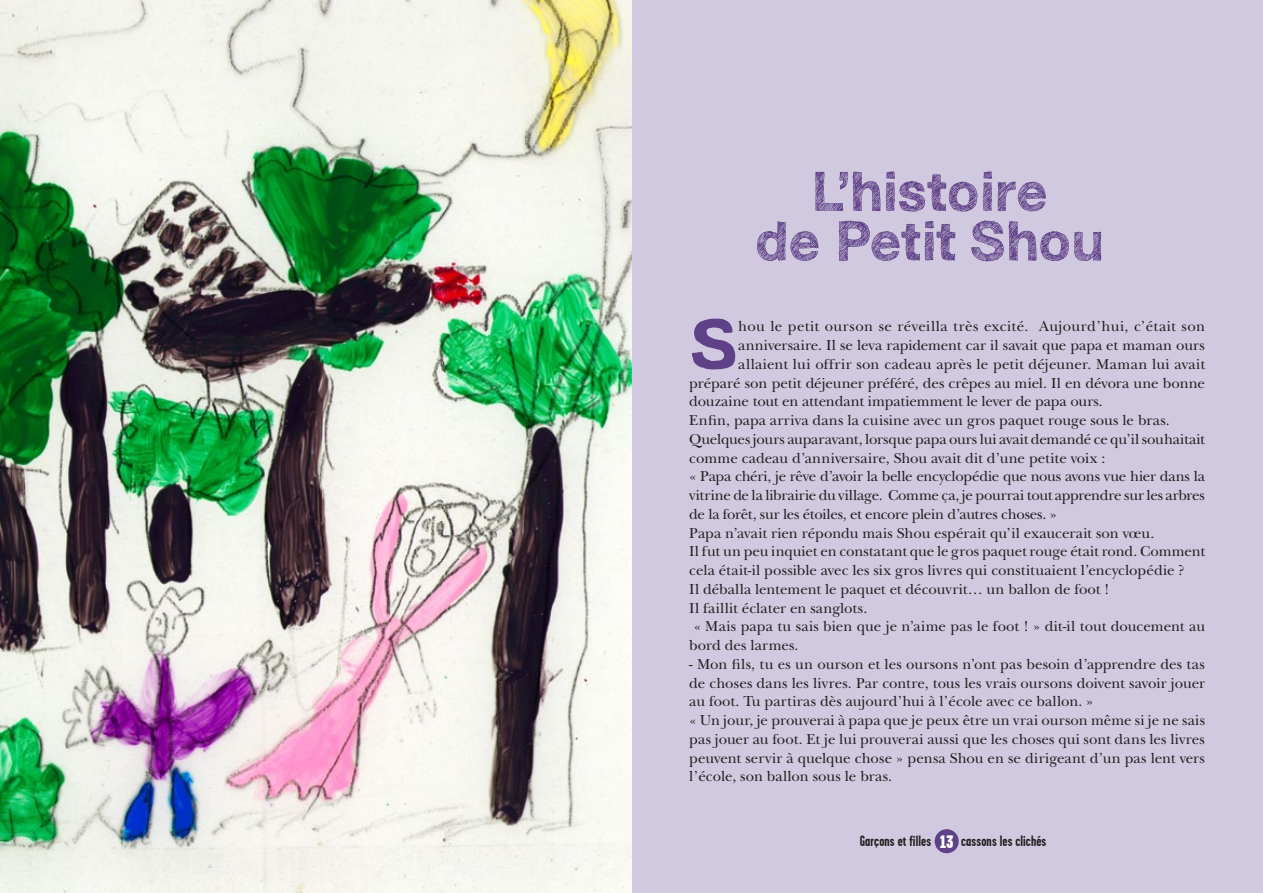
<style>
.page{position:relative;width:1263px;height:893px;background:#fff}
.page>*{position:absolute;margin:0;border:0;box-sizing:border-box;transform-origin:0 0}
.t1{font:70.65px "YWFTHLLVTKA";color:#5f4187}
.t2{font:700 54px/49.5px "Sketchetik";color:#5f4187;text-align:center}
.t3{font:900 18px "Garage Gothic";color:#fff}
.t4{font:15px/18.8px "New Baskerville";color:#231f20}
.t5{font:15px "New Baskerville";letter-spacing:-.02em;color:#231f20}
.t6{font:15px "New Baskerville";letter-spacing:.025em;color:#231f20}
.t7{font:15px "New Baskerville";letter-spacing:-.025em;color:#231f20}
.t8{font:700 15px "Garage Gothic";letter-spacing:.005em;color:#231f20}
</style>
<div class="page">
<div style="left:631px;top:0;width:632px;height:893px;background:#d1c9df"></div>
<div style="left:935px;top:829px;width:24px;height:24px;background:#5f4187;border-radius:50%"></div>
<img style="left:0;top:0;width:631px;height:893px">
<h2 class="t2" style="left:755px;top:165px;width:350px">L’histoire<br>de Petit Shou</h2>
<h1 class="t1" style="left:689px;top:304px;width:50px">S</h1>
<p class="t6" style="left:738px;top:318px;width:468px">hou le petit ourson se réveilla très excité. Aujourd’hui, c’était son</p>
<p class="t4" style="left:738px;top:336px;width:468px">anniversaire. Il se leva rapidement car il savait que papa et maman ours</p>
<p class="t4" style="left:738px;top:355px;width:468px">allaient lui offrir son cadeau après le petit déjeuner. Maman lui avait</p>
<p class="t4" style="left:689px;top:373px;width:517px">préparé son petit déjeuner préféré, des crêpes au miel. Il en dévora une bonne</p>
<p class="t4" style="left:689px;top:392px;width:415px">douzaine tout en attendant impatiemment le lever de papa ours.</p>
<p class="t4" style="left:689px;top:411px;width:482px">Enfin, papa arriva dans la cuisine avec un gros paquet rouge sous le bras.</p>
<p class="t4" style="left:689px;top:430px;width:517px">Quelques jours auparavant, lorsque papa ours lui avait demandé ce qu’il souhaitait</p>
<p class="t4" style="left:689px;top:448px;width:418px">comme cadeau d’anniversaire, Shou avait dit d’une petite voix :</p>
<p class="t5" style="left:689px;top:468px;width:517px">« Papa chéri, je rêve d’avoir la belle encyclopédie que nous avons vue hier dans la</p>
<p class="t4" style="left:689px;top:486px;width:517px">vitrine de la librairie du village. Comme ça, je pourrai tout apprendre sur les arbres</p>
<p class="t7" style="left:689px;top:505px;width:369px">de la forêt, sur les étoiles, et encore plein d’autres choses. »</p>
<p class="t4" style="left:689px;top:523px;width:466px">Papa n’avait rien répondu mais Shou espérait qu’il exaucerait son vœu.</p>
<p class="t4" style="left:689px;top:542px;width:517px">Il fut un peu inquiet en constatant que le gros paquet rouge était rond. Comment</p>
<p class="t4" style="left:689px;top:561px;width:497px">cela était-il possible avec les six gros livres qui constituaient l’encyclopédie ?</p>
<p class="t4" style="left:689px;top:580px;width:421px">Il déballa lentement le paquet et découvrit… un ballon de foot !</p>
<p class="t4" style="left:689px;top:598px;width:179px">Il faillit éclater en sanglots.</p>
<p class="t4" style="left:694px;top:617px;width:513px">« Mais papa tu sais bien que je n’aime pas le foot ! » dit-il tout doucement au</p>
<p class="t4" style="left:689px;top:636px;width:111px">bord des larmes.</p>
<p class="t4" style="left:689px;top:655px;width:517px">- Mon fils, tu es un ourson et les oursons n’ont pas besoin d’apprendre des tas de choses dans les livres. Par contre, tous les vrais oursons doivent savoir jouer au foot. Tu partiras dès aujourd’hui à l’école avec ce ballon. »<br>« Un jour, je prouverai à papa que je peux être un vrai ourson même si je ne sais pas jouer au foot. Et je lui prouverai aussi que les choses qui sont dans les livres peuvent servir à quelque chose » pensa Shou en se dirigeant d’un pas lent vers l’école, son ballon sous le bras.</p>
<p class="t3" style="left:940px;top:831px;width:15px">13</p>
<p class="t8" style="left:860px;top:833px;width:73px">Garçons et filles</p>
<p class="t8" style="left:961px;top:833px;width:87px">cassons les clichés</p>
</div>
